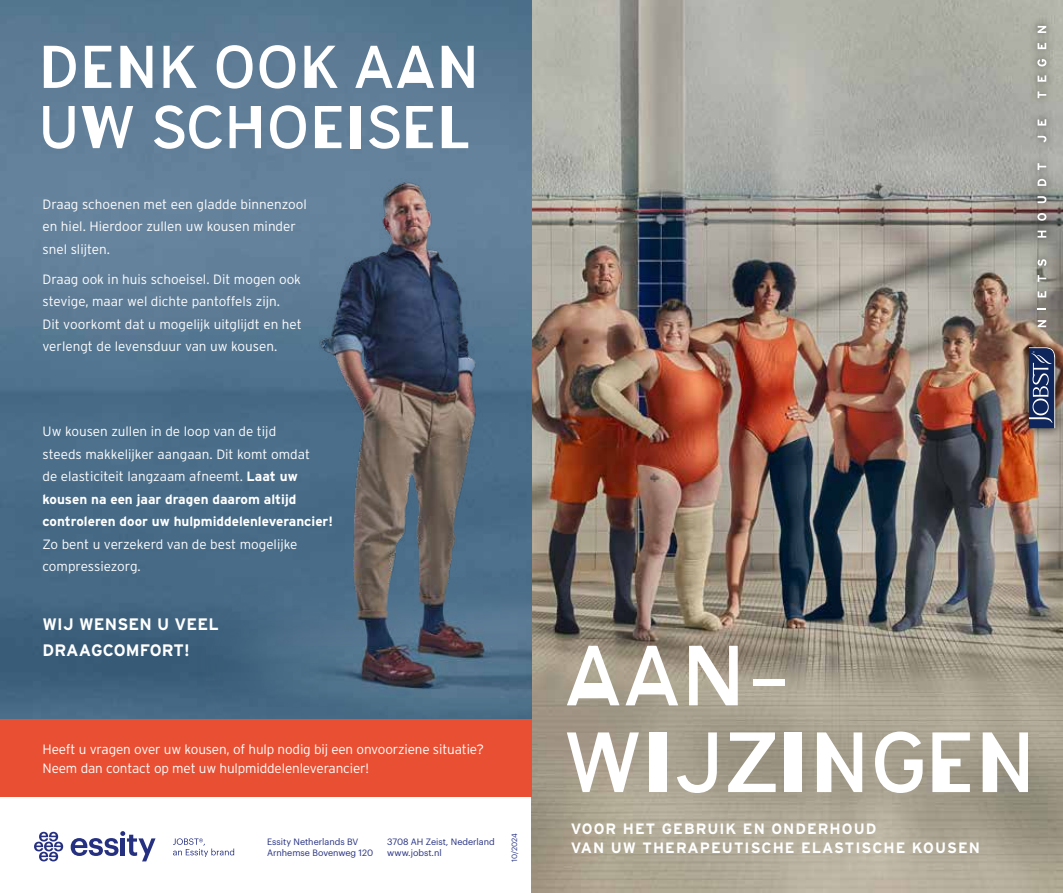
<style>
.page{position:relative;width:1063px;height:893px;background:#fff}
.page>*{position:absolute;margin:0;border:0;box-sizing:border-box;transform-origin:0 0}
.t1{font:700 85.2px/86.7px "Irregular";color:#fff}
.t2{font:700 60.15px/60.2px "Irregular";color:#fff}
.t3{font:700 16.65px/25.5px "Interstate";letter-spacing:.01em;color:#fff}
.t4{font:700 15px/19.5px "Interstate";letter-spacing:.07em;color:#fff}
.t5{font:300 13.5px/22.5px "Interstate";color:#fff}
.t6{font:9px/10.8px "Graphik";color:#253081}
.t7{font:7.5px "Graphik";letter-spacing:-.005em;color:#253081}
.s1{font-weight:700}
</style>
<div class="page">
<img style="left:531px;top:0;width:532px;height:893px">
<div style="left:1020px;top:17px;width:43px;height:421px;background:#000;opacity:.75"></div>
<svg style="left:1038px;top:320px;width:8px;height:7px"></svg>
<svg style="left:1038px;top:308px;width:8px;height:2px"></svg>
<svg style="left:1038px;top:291px;width:8px;height:6px"></svg>
<svg style="left:1038px;top:275px;width:8px;height:7px"></svg>
<svg style="left:1038px;top:259px;width:8px;height:7px"></svg>
<svg style="left:1038px;top:231px;width:8px;height:7px"></svg>
<svg style="left:1037px;top:213px;width:9px;height:8px"></svg>
<svg style="left:1038px;top:196px;width:8px;height:7px"></svg>
<svg style="left:1038px;top:179px;width:8px;height:7px"></svg>
<svg style="left:1038px;top:163px;width:8px;height:7px"></svg>
<svg style="left:1038px;top:136px;width:8px;height:6px"></svg>
<svg style="left:1038px;top:119px;width:8px;height:7px"></svg>
<svg style="left:1038px;top:91px;width:8px;height:7px"></svg>
<svg style="left:1038px;top:75px;width:8px;height:7px"></svg>
<svg style="left:1037px;top:59px;width:9px;height:7px"></svg>
<svg style="left:1038px;top:43px;width:8px;height:6px"></svg>
<svg style="left:1038px;top:26px;width:8px;height:7px"></svg>
<svg style="left:1029px;top:347px;width:26px;height:81px;background:#3b4d78"></svg>
<img style="left:0;top:0;width:531px;height:163px">
<img style="left:0;top:163px;width:531px;height:557px">
<div style="left:0;top:720px;width:531px;height:77px;background:#e94f32"></div>
<svg style="left:71px;top:831px;width:85px;height:30px"></svg>
<svg style="left:34px;top:832px;width:29px;height:29px"></svg>
<svg style="left:173px;top:838px;width:61px;height:19px"></svg>
<h2 class="t2" style="left:38px;top:34px;width:434px">DEN K OOK AAN<br>UW SCHOEISEL</h2>
<p class="t5" style="left:43px;top:192px;width:266px">Draag schoenen met een gladde binnenzool en hiel. Hierdoor zullen uw kousen minder snel slijten.</p>
<p class="t5" style="left:43px;top:268px;width:261px">Draag ook in huis schoeisel. Dit mogen ook stevige, maar wel dichte pantoffels zijn.<br>Dit voorkomt dat u mogelijk uitglijdt en het verlengt de levensduur van uw kousen.</p>
<p class="t5" style="left:43px;top:420px;width:292px">Uw kousen zullen in de loop van de tijd<br>steeds makkelijker aangaan. Dit komt omdat<br>de elasticiteit langzaam afneemt. <span class="s1">Laat uw kousen na een jaar dragen daarom altijd controleren door uw hulpmiddelenleverancier!</span></p>
<p class="t5" style="left:43px;top:533px;width:257px">Zo bent u verzekerd van de best mogelijke compressiezorg.</p>
<p class="t3" style="left:43px;top:611px;width:178px">WIJ WENSEN U VEEL<br>DRAAGCOMFORT!</p>
<p class="t5" style="left:43px;top:739px;width:443px;line-height:19.5px">Heeft u vragen over uw kousen, of hulp nodig bij een onvoorziene situatie?<br>Neem dan contact op met uw hulpmiddelenleverancier!</p>
<p class="t6" style="left:267px;top:836px;width:108px">Essity Netherlands BV<br>Arnhemse Bovenweg 120</p>
<p class="t6" style="left:387px;top:836px;width:109px">3708 AH Zeist, Nederland www.jobst.nl</p>
<p class="t7" style="left:509px;top:861px;width:30px;rotate:-90deg">10/2024</p>
<h1 class="t1" style="left:564px;top:628px;width:473px">AAN-<br>WIJZINGEN</h1>
<p class="t4" style="left:571px;top:819px;width:411px">VOOR HET GEBRUIK EN ONDERHOUD<br>VAN UW THERAPEUTISCHE ELASTISCHE KOUSEN</p>
</div>
